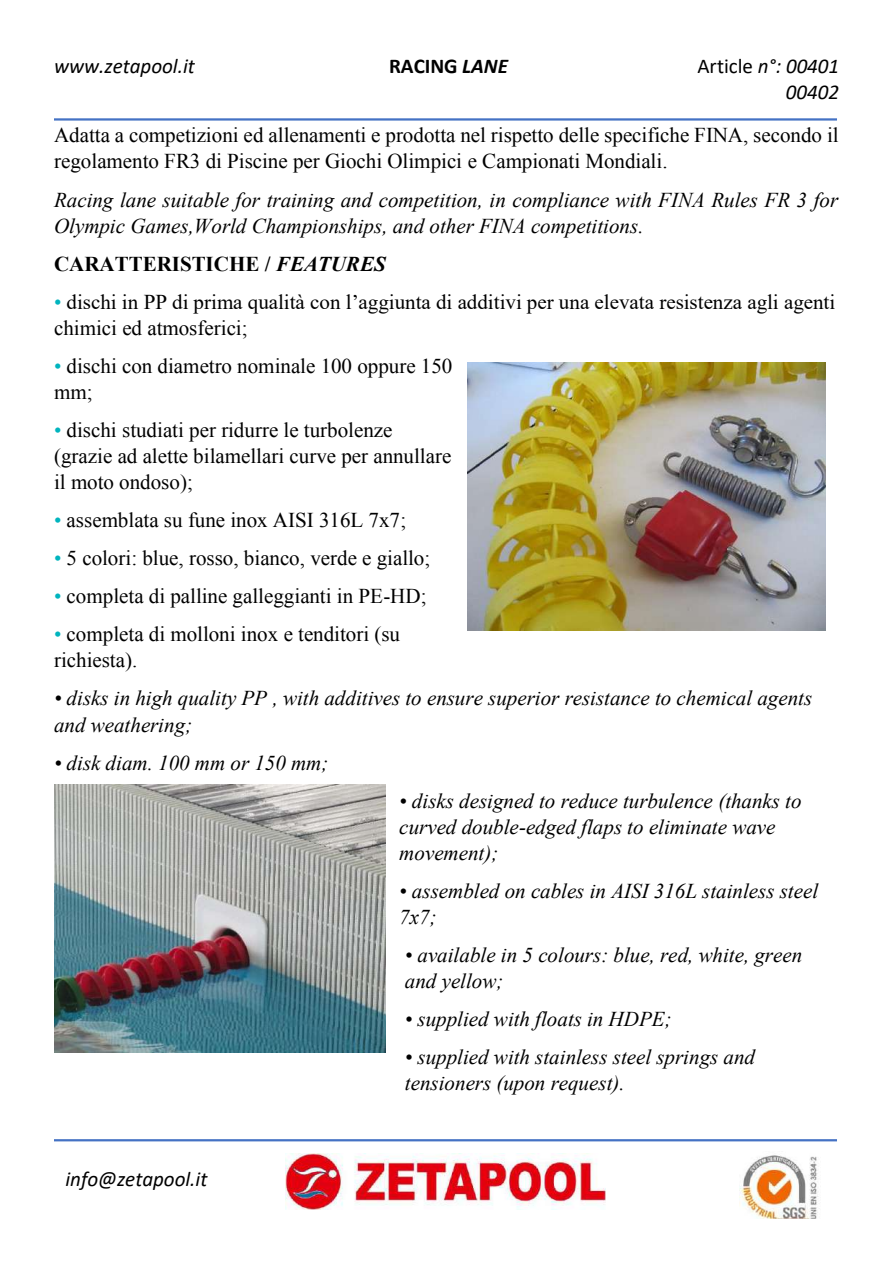
<style>
.page{position:relative;width:893px;height:1263px;background:#fff}
.page>*{position:absolute;margin:0;border:0;box-sizing:border-box;transform-origin:0 0}
.t1{font:21px/26px "Times New Roman";color:#000}
.t2{font:italic 21px/26.1px "Times New Roman";letter-spacing:-.005em;color:#000}
.t3{font:italic 21px/25.5px "Calibri";color:#000;text-align:right}
.t4{font:700 21px "Times New Roman";color:#000}
.t5{font:700 21px "Calibri";color:#000}
.s1{font-style:italic}
.s2{font-style:normal}
.s3{color:#00b4be}
</style>
<div class="page">
<img style="left:286px;top:1153px;width:320px;height:57px">
<img style="left:740px;top:1155px;width:79px;height:63px">
<hr style="left:54px;top:1139px;width:783px;height:2px;background:#4472c4">
<hr style="left:54px;top:118px;width:783px;height:3px;background:#4472c4">
<img style="left:468px;top:362px;width:357px;height:268px">
<img style="left:54px;top:785px;width:332px;height:267px">
<p class="t3" style="left:54px;top:55px;width:143px">www.zetapool.it</p>
<p class="t5" style="left:389px;top:57px;width:120px">RACING <span class="s1">LANE</span></p>
<p class="t3" style="left:697px;top:55px;width:143px"><span class="s2">Article</span> n°: 00401<br>00402</p>
<p class="t1" style="left:54px;top:122px;width:786px">Adatta a competizioni ed allenamenti e prodotta nel rispetto delle specifiche FINA, secondo il regolamento FR3 di Piscine per Giochi Olimpici e Campionati Mondiali.</p>
<p class="t2" style="left:54px;top:186px;width:786px">Racing lane suitable for training and competition, in compliance with FINA Rules FR 3 for<br>Olympic Games,World Championships, and other FINA competitions.</p>
<p class="t4" style="left:54px;top:252px;width:333px">CARATTERISTICHE / <span class="s1">FEATURES</span></p>
<p class="t1" style="left:54px;top:288px;width:783px"><span class="s3">•</span> dischi in PP di prima qualità con l’aggiunta di additivi per una elevata resistenza agli agenti chimici ed atmosferici;</p>
<p class="t1" style="left:54px;top:353px;width:400px"><span class="s3">•</span> dischi con diametro nominale 100 oppure 150 mm;</p>
<p class="t1" style="left:54px;top:417px;width:399px"><span class="s3">•</span> dischi studiati per ridurre le turbolenze (grazie ad alette bilamellari curve per annullare il moto ondoso);</p>
<p class="t1" style="left:54px;top:507px;width:354px"><span class="s3">•</span> assemblata su fune inox AISI 316L 7x7;</p>
<p class="t1" style="left:54px;top:545px;width:378px"><span class="s3">•</span> 5 colori: blue, rosso, bianco, verde e giallo;</p>
<p class="t1" style="left:54px;top:583px;width:374px"><span class="s3">•</span> completa di palline galleggianti in PE-HD;</p>
<p class="t1" style="left:54px;top:621px;width:348px"><span class="s3">•</span> completa di molloni inox e tenditori (su richiesta).</p>
<p class="t2" style="left:54px;top:685px;width:760px">• disks in high quality PP , with additives to ensure superior resistance to chemical agents and weathering;</p>
<p class="t2" style="left:54px;top:749px;width:276px">• disk diam. 100 mm or 150 mm;</p>
<p class="t2" style="left:399px;top:787px;width:404px">• disks designed to reduce turbulence (thanks to curved double-edged flaps to eliminate wave movement);</p>
<p class="t2" style="left:399px;top:878px;width:420px">• assembled on cables in AISI 316L stainless steel<br>7x7;</p>
<p class="t2" style="left:405px;top:942px;width:399px">• available in 5 colours: blue, red, white, green and yellow;</p>
<p class="t2" style="left:405px;top:1006px;width:268px">• supplied with floats in HDPE;</p>
<p class="t2" style="left:405px;top:1044px;width:352px">• supplied with stainless steel springs and tensioners (upon request).</p>
<p class="t3" style="left:65px;top:1168px;width:144px">info@zetapool.it</p>
</div>
